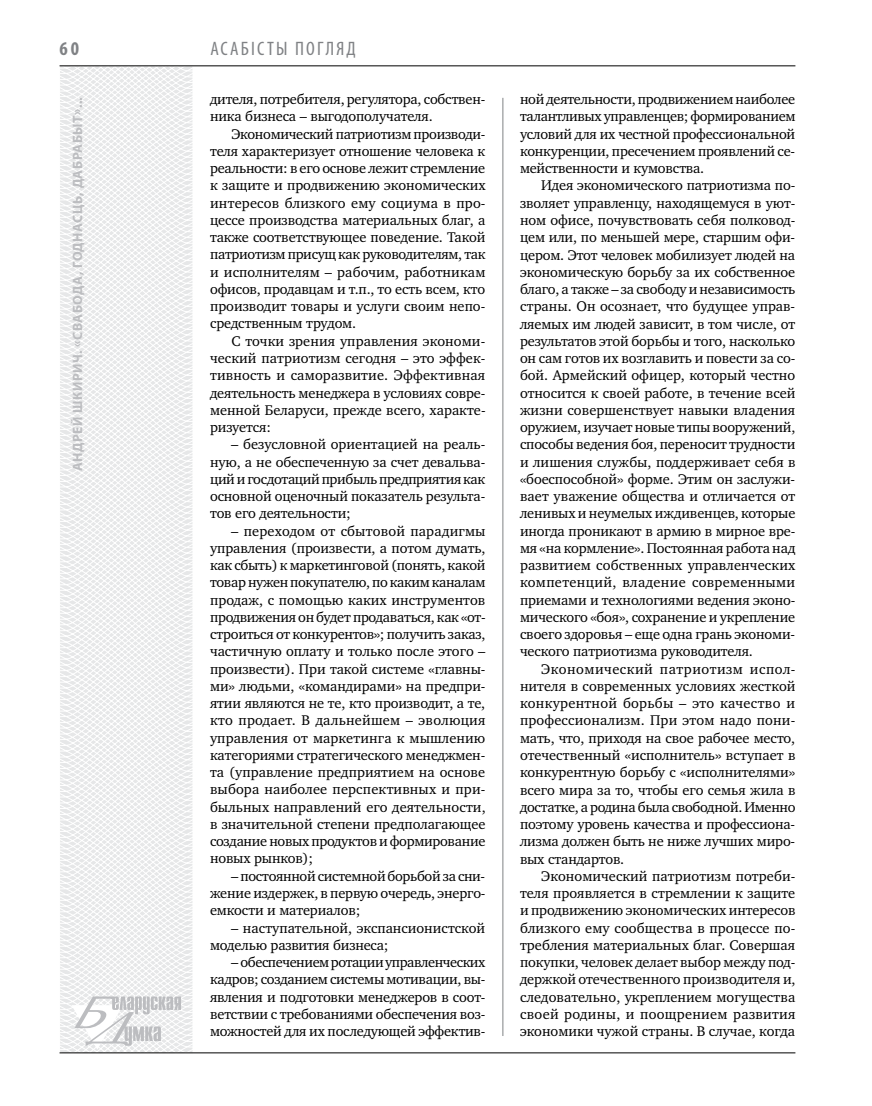
<style>
.page{position:relative;width:872px;height:1106px;background:#fff}
.page>*{position:absolute;margin:0;border:0;box-sizing:border-box;transform-origin:0 0}
.t1{font:condensed 19.5px "Myriad Pro";color:#808285}
.t2{font:700 condensed 19.5px "Myriad Pro";color:#808285}
.t3{font:14.4px/17.2px "Charter C";letter-spacing:-.01em;color:#000;text-align:justify}
.t4{font:700 13.5px "Myriad Pro";letter-spacing:.04em;color:#bcbdc0}
</style>
<div class="page">
<svg style="left:59px;top:65px;width:192px;height:989px"></svg>
<hr style="left:502px;top:98px;width:1px;height:938px;background:#808285">
<hr style="left:60px;top:1052px;width:735px;height:1px;background:#000">
<svg style="left:71px;top:996px;width:110px;height:53px"></svg>
<hr style="left:60px;top:65px;width:735px;height:1px;background:#000">
<h1 class="t2" style="left:60px;top:37px;width:21px">60</h1>
<p class="t4" style="left:69px;top:471px;width:376px;rotate:-90deg">Андрей ШКИРИЧ. «Свабода, годнасць, дабрабыт»...</p>
<h1 class="t1" style="left:210px;top:37px;width:146px">Асабісты погляд</h1>
<p class="t3" style="left:210px;top:91px;width:277px">дителя, потребителя, регулятора, собствен&shy;ника бизнеса – выгодополучателя.</p>
<p class="t3" style="left:210px;top:125px;width:277px;text-indent:21px">Экономический патриотизм производи&shy;теля характеризует отношение человека к реальности: в его основе лежит стремление к защите и продвижению экономических интересов близкого ему социума в про&shy;цессе производства материальных благ, а также соответствующее поведение. Такой патриотизм присущ как руководителям, так и исполнителям – рабочим, работникам офисов, продавцам и т.п., то есть всем, кто производит товары и услуги своим непо&shy;средственным трудом.</p>
<p class="t3" style="left:210px;top:332px;width:277px;text-indent:21px">С точки зрения управления экономи&shy;ческий патриотизм сегодня – это эффек&shy;тивность и саморазвитие. Эффективная деятельность менеджера в условиях совре&shy;менной Беларуси, прежде всего, характе&shy;ризуется:</p>
<p class="t3" style="left:210px;top:436px;width:277px;text-indent:21px">– безусловной ориентацией на реаль&shy;ную, а не обеспеченную за счет девальва&shy;ций и госдотаций прибыль предприятия как основной оценочный показатель результа&shy;тов его деятельности;</p>
<p class="t3" style="left:210px;top:522px;width:277px;text-indent:21px">– переходом от сбытовой парадигмы управления (произвести, а потом думать, как сбыть) к маркетинговой (понять, какой товар нужен покупателю, по каким каналам продаж, с помощью каких инструментов продвижения он будет продаваться, как «от&shy;строиться от конкурентов»; получить заказ, частичную оплату и только после этого – произвести). При такой системе «главны&shy;ми» людьми, «командирами» на предпри&shy;ятии являются не те, кто производит, а те, кто продает. В дальнейшем – эволюция управления от маркетинга к мышлению категориями стратегического менеджмен&shy;та (управление предприятием на основе выбора наиболее перспективных и при&shy;быльных направлений его деятельности, в значительной степени предполагающее создание новых продуктов и формирование новых рынков);</p>
<p class="t3" style="left:210px;top:867px;width:277px;text-indent:21px">– постоянной системной борьбой за сни&shy;жение издержек, в первую очередь, энерго&shy;емкости и материалов;</p>
<p class="t3" style="left:210px;top:919px;width:277px;text-indent:21px">– наступательной, экспансионистской моделью развития бизнеса;</p>
<p class="t3" style="left:210px;top:953px;width:277px;text-indent:21px">– обеспечением ротации управленческих кадров; созданием системы мотивации, вы&shy;явления и подготовки менеджеров в соот&shy;ветствии с требованиями обеспечения воз&shy;можностей для их последующей эффектив-</p>
<p class="t3" style="left:520px;top:91px;width:277px">ной деятельности, продвижением наиболее талантливых управленцев; формированием условий для их честной профессиональной конкуренции, пресечением проявлений се&shy;мейственности и кумовства.</p>
<p class="t3" style="left:520px;top:177px;width:277px;text-indent:21px">Идея экономического патриотизма по&shy;зволяет управленцу, находящемуся в уют&shy;ном офисе, почувствовать себя полковод&shy;цем или, по меньшей мере, старшим офи&shy;цером. Этот человек мобилизует людей на экономическую борьбу за их собственное благо, а также – за свободу и независимость страны. Он осознает, что будущее управ&shy;ляемых им людей зависит, в том числе, от результатов этой борьбы и того, насколько он сам готов их возглавить и повести за со&shy;бой. Армейский офицер, который честно относится к своей работе, в течение всей жизни совершенствует навыки владения оружием, изучает новые типы вооружений, способы ведения боя, переносит трудности и лишения службы, поддерживает себя в «боеспособной» форме. Этим он заслужи&shy;вает уважение общества и отличается от ленивых и неумелых иждивенцев, которые иногда проникают в армию в мирное вре&shy;мя «на кормление». Постоянная работа над развитием собственных управленческих компетенций, владение современными приемами и технологиями ведения эконо&shy;мического «боя», сохранение и укрепление своего здоровья – еще одна грань экономи&shy;ческого патриотизма руководителя.</p>
<p class="t3" style="left:520px;top:660px;width:277px;text-indent:21px">Экономический патриотизм испол&shy;нителя в современных условиях жесткой конкурентной борьбы – это качество и профессионализм. При этом надо пони&shy;мать, что, приходя на свое рабочее место, отечественный «исполнитель» вступает в конкурентную борьбу с «исполнителями» всего мира за то, чтобы его семья жила в достатке, а родина была свободной. Именно поэтому уровень качества и профессиона&shy;лизма должен быть не ниже лучших миро&shy;вых стандартов.</p>
<p class="t3" style="left:520px;top:867px;width:277px;text-indent:21px">Экономический патриотизм потреби&shy;теля проявляется в стремлении к защите и продвижению экономических интересов близкого ему сообщества в процессе по&shy;требления материальных благ. Совершая покупки, человек делает выбор между под&shy;держкой отечественного производителя и, следовательно, укреплением могущества своей родины, и поощрением развития экономики чужой страны. В случае, когда</p>
</div>
